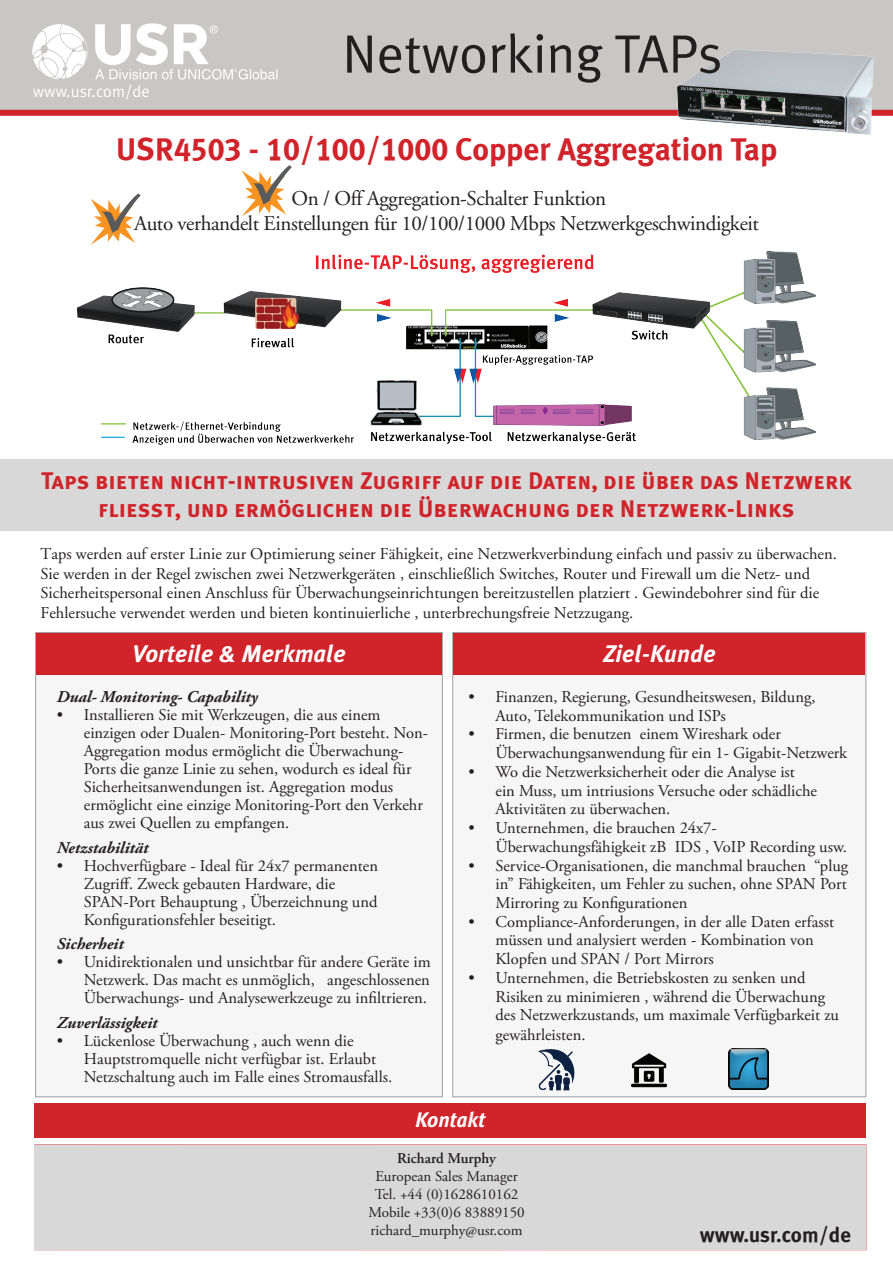
<style>
.page{position:relative;width:893px;height:1263px;background:#fff}
.page>*{position:absolute;margin:0;border:0;box-sizing:border-box;transform-origin:0 0}
.t1{font:54px "Meta Plus Lining Normal";color:#231f20}
.t2{font:700 31.5px "Meta Plus Lining";color:#d1232a}
.t3{font:24px/28.8px "Meta Plus Bold Caps";color:#d1232a;text-align:center}
.t4{font:italic 700 24px "Meta Plus Lining";color:#fff}
.t5{font:21px/25.2px "Adobe Garamond";letter-spacing:-.02em;color:#231f20;text-align:center}
.t6{font:700 21px "Meta Plus Lining";color:#231f20}
.t7{font:italic 700 21px "Meta Plus Lining";color:#fff}
.t8{font:16.5px/18px "Adobe Garamond Pro";color:#231f20}
.t9{font:16.5px/19.8px "Adobe Garamond";color:#231f20}
.t10{font:italic 700 16.5px "Adobe Garamond Pro";color:#231f20}
.t11{font:16.5px "Meta Plus Lining Normal";color:#fff}
.t12{font:15px/18px "Adobe Garamond Pro";color:#231f20;text-align:center}
.t13{font:600 15px "Adobe Garamond Pro";color:#231f20}
</style>
<div class="page">
<div style="left:0;top:0;width:893px;height:110px;background:#c8c7c5"></div>
<svg style="left:95px;top:23px;width:182px;height:57px"></svg>
<svg style="left:32px;top:24px;width:55px;height:55px"></svg>
<div style="left:0;top:110px;width:893px;height:6px;background:#d1232a"></div>
<div style="left:0;top:460px;width:893px;height:71px;background:#d8d8d8"></div>
<div style="left:35px;top:632px;width:408px;height:465px;background:#f6f6f6;border:1px solid #9d9fa2"></div>
<div style="left:453px;top:632px;width:413px;height:465px;background:#f6f6f6;border:1px solid #9d9fa2"></div>
<div style="left:35px;top:1145px;width:831px;height:105px;background:#d8d8d8"></div>
<div style="left:34px;top:1104px;width:832px;height:34px;background:#d1232a"></div>
<div style="left:36px;top:633px;width:406px;height:42px;background:#d1232a"></div>
<img style="left:78px;top:252px;width:737px;height:192px">
<svg style="left:242px;top:165px;width:50px;height:51px"></svg>
<svg style="left:91px;top:193px;width:50px;height:52px"></svg>
<img style="left:728px;top:1048px;width:41px;height:41px">
<img style="left:631px;top:1053px;width:37px;height:35px">
<img style="left:538px;top:1049px;width:37px;height:42px">
<div style="left:453px;top:633px;width:412px;height:42px;background:#d1232a"></div>
<img style="left:676px;top:49px;width:199px;height:86px">
<p class="t11" style="left:33px;top:82px;width:119px">www.usr.com/de</p>
<h1 class="t1" style="left:342px;top:23px;width:381px">Networking TAPs</h1>
<h2 class="t2" style="left:116px;top:130px;width:663px">USR4503 - 10/100/1000 Copper Aggregation Tap</h2>
<p class="t5" style="left:134px;top:186px;width:626px">On / Off Aggregation-Schalter Funktion<br>Auto verhandelt Einstellungen für 10/100/1000 Mbps Netzwerkgeschwindigkeit</p>
<h3 class="t3" style="left:41px;top:466px;width:812px">Taps bieten nicht-intrusiven Zugriff auf die Daten, die über das Netzwerk fließt, und ermöglichen die Überwachung der Netzwerk-Links</h3>
<p class="t9" style="left:40px;top:544px;width:798px">Taps werden auf erster Linie zur Optimierung seiner Fähigkeit, eine Netzwerkverbindung einfach und passiv zu überwachen.<br>Sie werden in der Regel zwischen zwei Netzwerkgeräten , einschließlich Switches, Router und Firewall um die Netz- und Sicherheitspersonal einen Anschluss für Überwachungseinrichtungen bereitzustellen platziert . Gewindebohrer sind für die Fehlersuche verwendet werden und bieten kontinuierliche , unterbrechungsfreie Netzzugang.</p>
<h3 class="t4" style="left:132px;top:640px;width:215px">Vorteile &amp; Merkmale</h3>
<h3 class="t4" style="left:603px;top:640px;width:114px">Ziel-Kunde</h3>
<p class="t8" style="left:495px;top:688px;width:322px;line-height:18.8px;text-indent:-27px">• Finanzen, Regierung, Gesundheitswesen, Bildung,<br>Auto, Telekommunikation und ISPs</p>
<p class="t8" style="left:495px;top:725px;width:353px;line-height:18.8px;text-indent:-27px">• Firmen, die benutzen einem Wireshark oder<br>Überwachungsanwendung für ein 1- Gigabit-Netzwerk</p>
<p class="t8" style="left:495px;top:763px;width:323px;line-height:18.8px;text-indent:-27px">• Wo die Netzwerksicherheit oder die Analyse ist ein Muss, um intriusions Versuche oder schädliche<br>Aktivitäten zu überwachen.</p>
<p class="t8" style="left:495px;top:819px;width:353px;line-height:18.8px;text-indent:-27px">• Unternehmen, die brauchen 24x7-<br>Überwachungsfähigkeit zB IDS , VoIP Recording usw.</p>
<p class="t8" style="left:495px;top:856px;width:354px;line-height:18.8px;text-align:justify;text-indent:-27px">• Service-Organisationen, die manchmal brauchen “plug in” Fähigkeiten, um Fehler zu suchen, ohne SPAN Port Mirroring zu Konfigurationen</p>
<p class="t8" style="left:495px;top:913px;width:340px;line-height:18.8px;text-indent:-27px">• Compliance-Anforderungen, in der alle Daten erfasst müssen und analysiert werden - Kombination von<br>Klopfen und SPAN / Port Mirrors</p>
<p class="t8" style="left:495px;top:969px;width:345px;line-height:19px;text-indent:-27px">• Unternehmen, die Betriebskosten zu senken und Risiken zu minimieren , während die Überwachung des Netzwerkzustands, um maximale Verfügbarkeit zu gewährleisten.</p>
<p class="t10" style="left:57px;top:687px;width:202px">Dual- Monitoring- Capability</p>
<p class="t8" style="left:84px;top:706px;width:346px;text-indent:-27px">• Installieren Sie mit Werkzeugen, die aus einem einzigen oder Dualen- Monitoring-Port besteht. Non-Aggregation modus ermöglicht die Überwachung-Ports die ganze Linie zu sehen, wodurch es ideal für Sicherheitsanwendungen ist. Aggregation modus ermöglicht eine einzige Monitoring-Port den Verkehr aus zwei Quellen zu empfangen.</p>
<p class="t10" style="left:57px;top:838px;width:93px">Netzstabilität</p>
<p class="t8" style="left:84px;top:857px;width:296px;text-indent:-27px">• Hochverfügbare - Ideal für 24x7 permanenten Zugriff. Zweck gebauten Hardware, die SPAN-Port Behauptung , Überzeichnung und Konfigurationsfehler beseitigt.</p>
<p class="t10" style="left:57px;top:934px;width:68px">Sicherheit</p>
<p class="t8" style="left:84px;top:954px;width:349px;text-align:justify;text-indent:-27px">• Unidirektionalen und unsichtbar für andere Geräte im Netzwerk. Das macht es unmöglich, angeschlossenen Überwachungs- und Analysewerkzeuge zu infiltrieren.</p>
<p class="t10" style="left:57px;top:1013px;width:102px">Zuverlässigkeit</p>
<p class="t8" style="left:84px;top:1032px;width:310px;text-indent:-27px">• Lückenlose Überwachung , auch wenn die<br>Hauptstromquelle nicht verfügbar ist. Erlaubt<br>Netzschaltung auch im Falle eines Stromausfalls.</p>
<p class="t7" style="left:415px;top:1107px;width:72px">Kontakt</p>
<p class="t13" style="left:397px;top:1149px;width:100px">Richard Murphy</p>
<p class="t12" style="left:368px;top:1167px;width:158px">European Sales Manager<br>Tel. +44 (0)1628610162<br>Mobile +33(0)6 83889150 richard_murphy@usr.com</p>
<p class="t6" style="left:700px;top:1222px;width:153px">www.usr.com/de</p>
</div>
